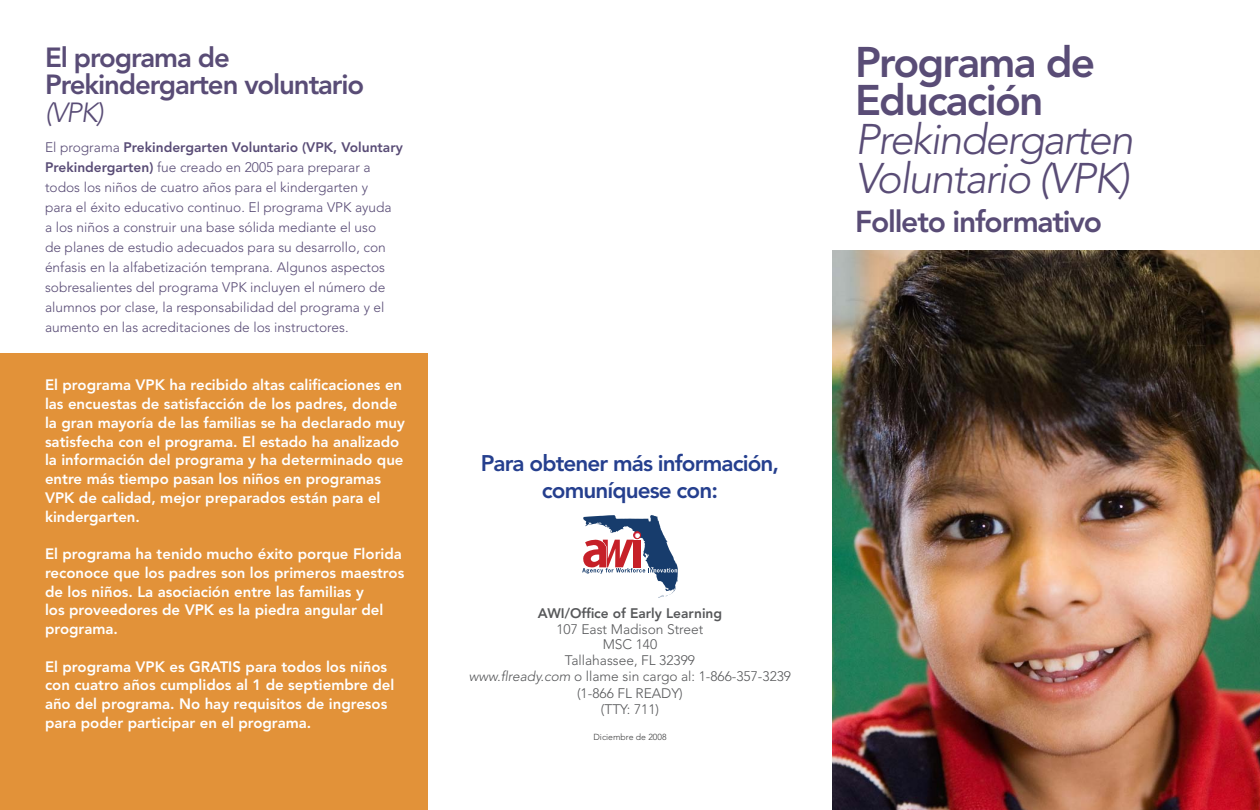
<style>
.page{position:relative;width:1260px;height:810px;background:#fff}
.page>*{position:absolute;margin:0;border:0;box-sizing:border-box;transform-origin:0 0}
.t1{font:italic 300 42.5px/38.8px "Avenir LT Std";letter-spacing:-.04em;color:#594c76}
.t2{font:800 42.5px/38.8px "Avenir LT Std";letter-spacing:-.04em;color:#594c76}
.t3{font:800 30px "Avenir LT Std";letter-spacing:-.04em;color:#594c76}
.t4{font:800 27.5px/27.5px "Avenir LT Std";letter-spacing:-.04em;color:#594c76}
.t5{font:800 22.5px/27.5px "Avenir LT Std";letter-spacing:-.04em;color:#253f8e;text-align:center}
.t6{font:800 15px/18.8px "Avenir LT Std";color:#fff}
.t7{font:300 13.75px/20px "Avenir LT Std";color:#594c76}
.t8{font:300 13.75px/16.5px "Avenir LT Std";color:#57585a;text-align:center}
.t9{font:800 13.75px "Avenir LT Std";color:#57585a}
.t10{font:300 8.75px "Avenir LT Std";color:#3e3e3f}
.s1{font-weight:300;font-style:italic}
.s2{font-weight:800}
.s3{font-style:italic}
</style>
<div class="page">
<img style="left:832px;top:250px;width:428px;height:560px">
<div style="left:0;top:354px;width:428px;height:456px;background:#e29239"></div>
<svg style="left:582px;top:515px;width:96px;height:83px"></svg>
<div style="left:633px;top:540px;width:8px;height:27px;background:#c62028"></div>
<p class="t4" style="left:45px;top:43px;width:321px">El programa de<br>Prekindergarten voluntario <span class="s1">(VPK)</span></p>
<p class="t7" style="left:45px;top:137px;width:359px">El programa <span class="s2">Prekindergarten Voluntario (VPK, Voluntary Prekindergarten)</span> fue creado en 2005 para preparar a todos los niños de cuatro años para el kindergarten y<br>para el éxito educativo continuo. El programa VPK ayuda<br>a los niños a construir una base sólida mediante el uso<br>de planes de estudio adecuados para su desarrollo, con énfasis en la alfabetización temprana. Algunos aspectos sobresalientes del programa VPK incluyen el número de alumnos por clase, la responsabilidad del programa y el aumento en las acreditaciones de los instructores.</p>
<p class="t6" style="left:45px;top:376px;width:362px">El programa VPK ha recibido altas calificaciones en las encuestas de satisfacción de los padres, donde la gran mayoría de las familias se ha declarado muy satisfecha con el programa. El estado ha analizado la información del programa y ha determinado que entre más tiempo pasan los niños en programas VPK de calidad, mejor preparados están para el kindergarten.</p>
<p class="t6" style="left:45px;top:545px;width:361px">El programa ha tenido mucho éxito porque Florida reconoce que los padres son los primeros maestros de los niños. La asociación entre las familias y<br>los proveedores de VPK es la piedra angular del programa.</p>
<p class="t6" style="left:45px;top:657px;width:351px">El programa VPK es GRATIS para todos los niños con cuatro años cumplidos al 1 de septiembre del año del programa. No hay requisitos de ingresos para poder participar en el programa.</p>
<p class="t5" style="left:481px;top:449px;width:300px">Para obtener más información, comuníquese con:</p>
<p class="t9" style="left:538px;top:605px;width:186px">AWI/Office of Early Learning</p>
<p class="t8" style="left:556px;top:621px;width:149px">107 East Madison Street</p>
<p class="t8" style="left:603px;top:636px;width:56px">MSC 140</p>
<p class="t8" style="left:565px;top:652px;width:132px">Tallahassee, FL 32399</p>
<p class="t8" style="left:469px;top:669px;width:324px"><span class="s3">www.flready.com</span> o llame sin cargo al: 1-866-357-3239 (1-866 FL READY)</p>
<p class="t8" style="left:601px;top:702px;width:60px">(TTY: 711)</p>
<p class="t10" style="left:593px;top:732px;width:75px">Diciembre de 2008</p>
<p class="t2" style="left:855px;top:43px;width:242px">Programa de<br>Educación</p>
<p class="t1" style="left:855px;top:121px;width:280px">Prekindergarten<br>Voluntario (VPK)</p>
<p class="t3" style="left:855px;top:203px;width:249px">Folleto informativo</p>
</div>
